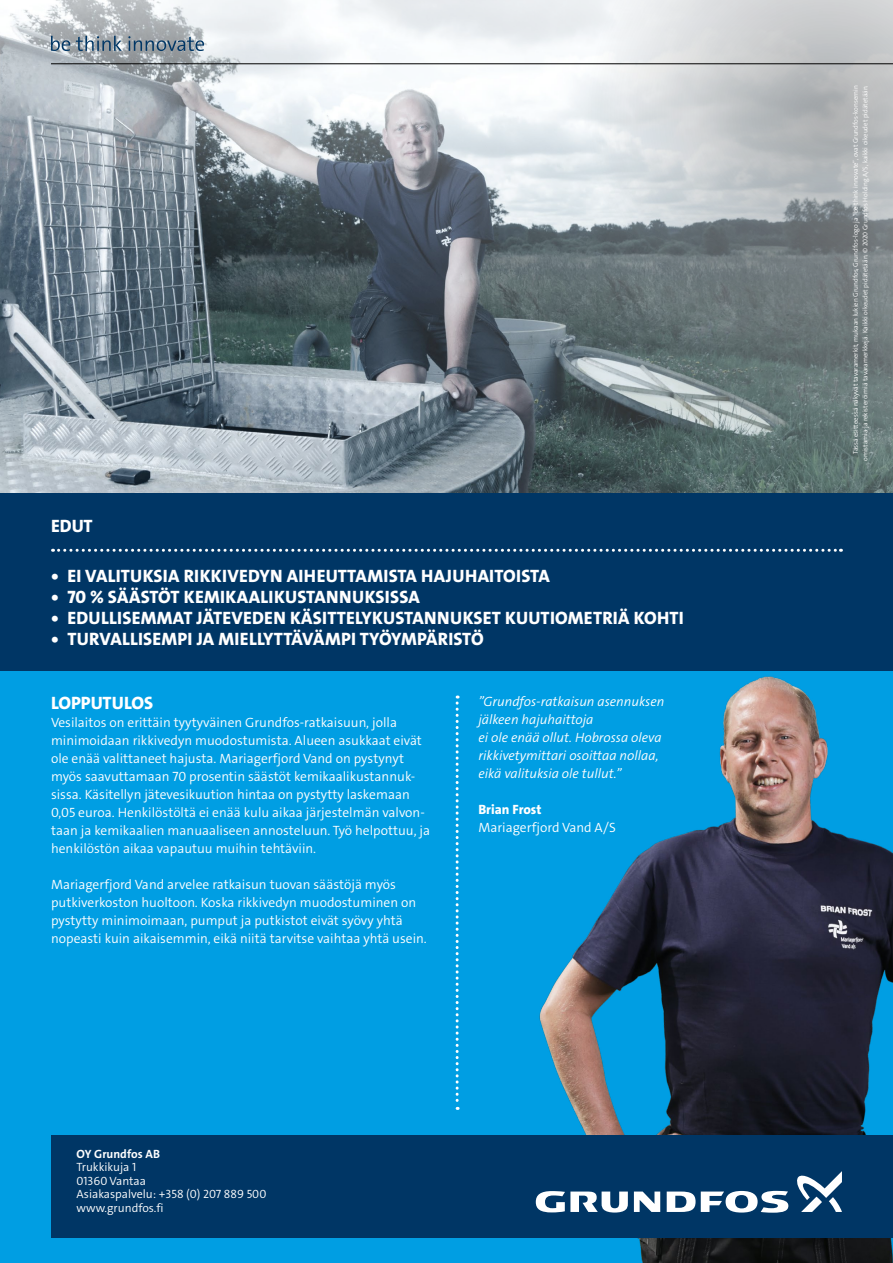
<style>
.page{position:relative;width:893px;height:1263px;background:#fff}
.page>*{position:absolute;margin:0;border:0;box-sizing:border-box;transform-origin:0 0}
.t1{font:18px "Grundfos The Sans V2 OT 8 XB";letter-spacing:.015em;color:#fff}
.t2{font:13.5px/18px "Grundfos The Sans V2 OT 4 SL";color:#fff}
.t3{font:13.5px/18px "Grundfos The Sans V2 OT 4 SL Italic";color:#fff}
.t4{font:13.5px "Grundfos The Sans V2 OT 8 XB";color:#fff}
.t5{font:12px/13.5px "Grundfos The Sans V2 OT 4 SL";color:#fff}
.t6{font:12px "Grundfos The Sans V2 OT 7 B";color:#fff}
.t7{font:6.75px/9.8px "Grundfos The Sans V2 OT 4 SL";color:#fff;text-align:right}
</style>
<div class="page">
<img style="left:0;top:0;width:893px;height:493px">
<svg style="left:585px;top:0;width:308px;height:355px;background:#a6adaf"></svg>
<div style="left:0;top:649px;width:893px;height:614px;background:#009ee3"></div>
<img style="left:509px;top:670px;width:384px;height:593px">
<div style="left:0;top:493px;width:893px;height:177px;background:#003665"></div>
<svg style="left:456px;top:695px;width:3px;height:415px"></svg>
<svg style="left:53px;top:549px;width:788px;height:3px"></svg>
<div style="left:51px;top:1135px;width:842px;height:102px;background:#003665"></div>
<hr style="left:51px;top:63px;width:842px;height:1px;background:#000">
<svg style="left:634px;top:1191px;width:26px;height:21px"></svg>
<svg style="left:536px;top:1191px;width:92px;height:21px"></svg>
<svg style="left:667px;top:1191px;width:121px;height:22px"></svg>
<svg style="left:797px;top:1171px;width:45px;height:41px"></svg>
<svg style="left:51px;top:36px;width:19px;height:15px"></svg>
<svg style="left:76px;top:36px;width:46px;height:15px"></svg>
<svg style="left:128px;top:36px;width:76px;height:15px"></svg>
<h1 class="t1" style="left:51px;top:514px;width:43px">EDUT</h1>
<h1 class="t1" style="left:51px;top:564px;width:500px">• EI VALITUKSIA RIKKIVEDYN AIHEUTTAMISTA HAJUHAITOISTA</h1>
<h1 class="t1" style="left:51px;top:585px;width:370px">• 70 % SÄÄSTÖT KEMIKAALIKUSTANNUKSISSA</h1>
<h1 class="t1" style="left:51px;top:606px;width:634px">• EDULLISEMMAT JÄTEVEDEN KÄSITTELYKUSTANNUKSET KUUTIOMETRIÄ KOHTI</h1>
<h1 class="t1" style="left:51px;top:627px;width:434px">• TURVALLISEMPI JA MIELLYTTÄVÄMPI TYÖYMPÄRISTÖ</h1>
<h1 class="t1" style="left:51px;top:692px;width:104px">LOPPUTULOS</h1>
<p class="t2" style="left:51px;top:714px;width:381px">Vesilaitos on erittäin tyytyväinen Grundfos-ratkaisuun, jolla minimoidaan rikkivedyn muodostumista. Alueen asukkaat eivät ole enää valittaneet hajusta. Mariagerfjord Vand on pystynyt myös saavuttamaan 70 prosentin säästöt kemikaalikustannuk&shy;sissa. Käsitellyn jätevesikuution hintaa on pystytty laskemaan 0,05 euroa. Henkilöstöltä ei enää kulu aikaa järjestelmän valvon&shy;taan ja kemikaalien manuaaliseen annosteluun. Työ helpottuu, ja henkilöstön aikaa vapautuu muihin tehtäviin.</p>
<p class="t2" style="left:51px;top:876px;width:377px">Mariagerfjord Vand arvelee ratkaisun tuovan säästöjä myös putkiverkoston huoltoon. Koska rikkivedyn muodostuminen on pystytty minimoimaan, pumput ja putkistot eivät syövy yhtä nopeasti kuin aikaisemmin, eikä niitä tarvitse vaihtaa yhtä usein.</p>
<p class="t3" style="left:478px;top:693px;width:188px">”Grundfos-ratkaisun asennuksen jälkeen hajuhaittoja<br>ei ole enää ollut. Hobrossa oleva rikkivetymittari osoittaa nollaa, eikä valituksia ole tullut.”</p>
<p class="t4" style="left:478px;top:801px;width:65px">Brian Frost</p>
<p class="t2" style="left:478px;top:819px;width:139px">Mariagerfjord Vand A/S</p>
<p class="t6" style="left:77px;top:1146px;width:85px">OY Grundfos AB</p>
<p class="t5" style="left:77px;top:1161px;width:191px">Trukkikuja 1<br>01360 Vantaa<br>Asiakaspalvelu: +358 (0) 207 889 500 www.grundfos.fi</p>
<p class="t7" style="left:851px;top:461px;width:377px;rotate:-90deg">Tässä esitteessä näkyvät tavaramerkit, mukaan lukien Grundfos, Grundfos-logo ja ”be think innovate”, ovat Grundfos-konsernin omistamia ja rekisteröimiä tavaramerkkejä. Kaikki oikeudet pidätetään. © 2020 Grundfos Holding A/S, kaikki oikeudet pidätetään.</p>
</div>
